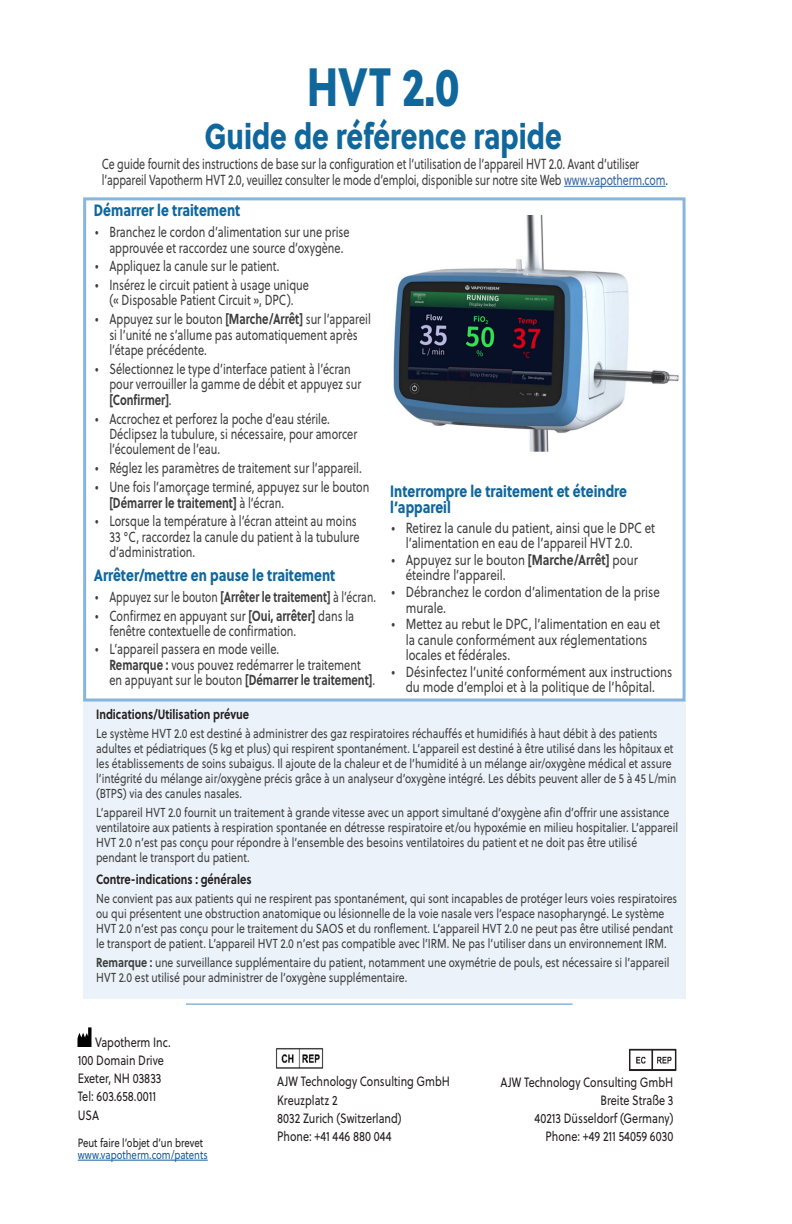
<style>
.page{position:relative;width:792px;height:1224px;background:#fff}
.page>*{position:absolute;margin:0;border:0;box-sizing:border-box;transform-origin:0 0}
.Vapotherm_Cover_titl{font:53.8px "Soleil Xb";color:#0f679c;scale:.8 1}
.Vapotherm_Cover_titl-2{font:35.8px "Soleil Xb";color:#0f679c;scale:.78 1}
.Bold_Body_Text-11_le{font:16.4px/16.4px "Soleil Xb";color:#0f679c;scale:.8 1}
.Table_text_9_5_pt_le{font:14.6px/15.4px "Soleil";color:#3e3e3f;scale:.75 1}
.Table_text_9_5_pt_le-2{font:14.6px/15.4px "Soleil";color:#3e3e3f;scale:.79 1}
.Table_text_9_5_pt_le-3{font:14.6px/16px "Soleil";color:#3e3e3f;scale:.73 1}
.Table_text_9_5_pt_le-4{font:14.6px "Soleil";color:#3e3e3f;scale:.72 1}
.Tiny_text_9_5pt_tigh{font:13.6px "Soleil";color:#231f20;scale:.8 1}
.Table_text_9_5_pt__n{font:700 13.4px "Soleil";color:#231f20;scale:.8 1}
.Table_text_9_5_pt__n-2{font:13px/15px "Soleil";color:#3e3e3f;scale:.8 1}
.Tiny_text_8pt_tight{font:12px "Soleil";color:#231f20;scale:.8 1}
.Tiny_text_8pt_tight-2{font:12px "Soleil";color:#175d9e;scale:.8 1}
.s1{color:#3667a4}
.s2{font-weight:700}
</style>
<div class="page">
<div style="left:83px;top:700px;width:603px;height:299px;background:#ecf2f9"></div>
<div style="left:83px;top:197px;width:603px;height:505px;border:3px solid #86b6de"></div>
<hr style="left:186px;top:1003px;width:387px;height:2px;background:#86b6de">
<hr style="left:564px;top:186px;width:102px;height:1px;background:#3667a4">
<hr style="left:78px;top:1160px;width:130px;height:1px;background:#175d9e">
<img style="left:78px;top:1027px;width:14px;height:20px">
<img style="left:275px;top:1048px;width:49px;height:21px">
<img style="left:629px;top:1048px;width:48px;height:23px">
<img style="left:393px;top:215px;width:286px;height:236px">
<p class="Vapotherm_Cover_titl" style="left:307px;top:44px;width:193px">HVT 2.0</p>
<p class="Vapotherm_Cover_titl-2" style="left:205px;top:108px;width:459px">Guide de référence rapide</p>
<p class="Table_text_9_5_pt_le-3" style="left:102px;top:155px;width:777px">Ce guide fournit des instructions de base sur la configuration et l’utilisation de l’appareil HVT 2.0. Avant d’utiliser l’appareil Vapotherm HVT 2.0, veuillez consulter le mode d’emploi, disponible sur notre site Web <span class="s1">www.vapotherm.com</span>.</p>
<p class="Bold_Body_Text-11_le" style="left:94px;top:201px;width:185px">Démarrer le traitement</p>
<p class="Table_text_9_5_pt_le" style="left:95px;top:224px;width:341px;text-align:center">• Branchez le cordon d’alimentation sur une prise approuvée et raccordez une source d’oxygène.</p>
<p class="Table_text_9_5_pt_le" style="left:95px;top:258px;width:248px">• Appliquez la canule sur le patient.</p>
<p class="Table_text_9_5_pt_le" style="left:95px;top:277px;width:287px;text-align:center">• Insérez le circuit patient à usage unique (« Disposable Patient Circuit », DPC).</p>
<p class="Table_text_9_5_pt_le" style="left:109px;top:311px;width:350px;text-indent:-14px">• Appuyez sur le bouton <span class="s2">[Marche/Arrêt]</span> sur l’appareil si l’unité ne s’allume pas automatiquement après l’étape précédente.</p>
<p class="Table_text_9_5_pt_le" style="left:109px;top:361px;width:337px;text-indent:-14px">• Sélectionnez le type d’interface patient à l’écran pour verrouiller la gamme de débit et appuyez sur <span class="s2">[Confirmer]</span>.</p>
<p class="Table_text_9_5_pt_le" style="left:109px;top:410px;width:332px;text-indent:-14px">• Accrochez et perforez la poche d’eau stérile.<br>Déclipsez la tubulure, si nécessaire, pour amorcer l’écoulement de l’eau.</p>
<p class="Table_text_9_5_pt_le" style="left:95px;top:460px;width:357px">• Réglez les paramètres de traitement sur l’appareil.</p>
<p class="Table_text_9_5_pt_le" style="left:109px;top:479px;width:348px;text-indent:-14px">• Une fois l’amorçage terminé, appuyez sur le bouton <span class="s2">[Démarrer le traitement]</span> à l’écran.</p>
<p class="Table_text_9_5_pt_le" style="left:109px;top:513px;width:335px;text-indent:-14px">• Lorsque la température à l’écran atteint au moins<br>33 °C, raccordez la canule du patient à la tubulure d’administration.</p>
<p class="Bold_Body_Text-11_le" style="left:94px;top:566px;width:303px">Arrêter/mettre en pause le traitement</p>
<p class="Table_text_9_5_pt_le-4" style="left:95px;top:586px;width:392px">• Appuyez sur le bouton <span class="s2">[Arrêter le traitement]</span> à l’écran.</p>
<p class="Table_text_9_5_pt_le" style="left:109px;top:607px;width:328px;text-indent:-14px">• Confirmez en appuyant sur <span class="s2">[Oui, arrêter]</span> dans la fenêtre contextuelle de confirmation.</p>
<p class="Table_text_9_5_pt_le" style="left:109px;top:641px;width:356px;text-indent:-14px">• L’appareil passera en mode veille.<br><span class="s2">Remarque :</span> vous pouvez redémarrer le traitement en appuyant sur le bouton <span class="s2">[Démarrer le traitement]</span>.</p>
<p class="Bold_Body_Text-11_le" style="left:390px;top:482px;width:298px">Interrompre le traitement et éteindre l’appareil</p>
<p class="Table_text_9_5_pt_le-2" style="left:391px;top:519px;width:335px;text-align:center">• Retirez la canule du patient, ainsi que le DPC et l’alimentation en eau de l’appareil HVT 2.0.</p>
<p class="Table_text_9_5_pt_le-2" style="left:406px;top:552px;width:295px;text-indent:-14px">• Appuyez sur le bouton <span class="s2">[Marche/Arrêt]</span> pour éteindre l’appareil.</p>
<p class="Table_text_9_5_pt_le-2" style="left:406px;top:584px;width:323px;text-indent:-14px">• Débranchez le cordon d’alimentation de la prise murale.</p>
<p class="Table_text_9_5_pt_le-2" style="left:406px;top:616px;width:324px;text-indent:-14px">• Mettez au rebut le DPC, l’alimentation en eau et la canule conformément aux réglementations locales et fédérales.</p>
<p class="Table_text_9_5_pt_le-2" style="left:391px;top:664px;width:357px;text-align:center">• Désinfectez l’unité conformément aux instructions du mode d’emploi et à la politique de l’hôpital.</p>
<p class="Table_text_9_5_pt__n" style="left:96px;top:704px;width:193px">Indications/Utilisation prévue</p>
<p class="Table_text_9_5_pt__n-2" style="left:96px;top:726px;width:727px">Le système HVT 2.0 est destiné à administrer des gaz respiratoires réchauffés et humidifiés à haut débit à des patients adultes et pédiatriques (5 kg et plus) qui respirent spontanément. L’appareil est destiné à être utilisé dans les hôpitaux et les établissements de soins subaigus. Il ajoute de la chaleur et de l’humidité à un mélange air/oxygène médical et assure l’intégrité du mélange air/oxygène précis grâce à un analyseur d’oxygène intégré. Les débits peuvent aller de 5 à 45 L/min (BTPS) via des canules nasales.</p>
<p class="Table_text_9_5_pt__n-2" style="left:96px;top:805px;width:729px">L’appareil HVT 2.0 fournit un traitement à grande vitesse avec un apport simultané d’oxygène afin d’offrir une assistance ventilatoire aux patients à respiration spontanée en détresse respiratoire et/ou hypoxémie en milieu hospitalier. L’appareil HVT 2.0 n’est pas conçu pour répondre à l’ensemble des besoins ventilatoires du patient et ne doit pas être utilisé pendant le transport du patient.</p>
<p class="Table_text_9_5_pt__n" style="left:96px;top:869px;width:196px">Contre-indications : générales</p>
<p class="Table_text_9_5_pt__n-2" style="left:96px;top:891px;width:728px">Ne convient pas aux patients qui ne respirent pas spontanément, qui sont incapables de protéger leurs voies respiratoires ou qui présentent une obstruction anatomique ou lésionnelle de la voie nasale vers l’espace nasopharyngé. Le système HVT 2.0 n’est pas conçu pour le traitement du SAOS et du ronflement. L’appareil HVT 2.0 ne peut pas être utilisé pendant le transport de patient. L’appareil HVT 2.0 n’est pas compatible avec l’IRM. Ne pas l’utiliser dans un environnement IRM.</p>
<p class="Table_text_9_5_pt__n-2" style="left:96px;top:955px;width:718px"><span class="s2">Remarque :</span> une surveillance supplémentaire du patient, notamment une oxymétrie de pouls, est nécessaire si l’appareil<br>HVT 2.0 est utilisé pour administrer de l’oxygène supplémentaire.</p>
<p class="Tiny_text_9_5pt_tigh" style="left:95px;top:1032px;width:96px">Vapotherm Inc.</p>
<p class="Tiny_text_9_5pt_tigh" style="left:78px;top:1050px;width:109px">100 Domain Drive</p>
<p class="Tiny_text_9_5pt_tigh" style="left:78px;top:1069px;width:106px">Exeter, NH 03833</p>
<p class="Tiny_text_9_5pt_tigh" style="left:78px;top:1087px;width:99px">Tel: 603.658.0011</p>
<p class="Tiny_text_9_5pt_tigh" style="left:78px;top:1105px;width:28px">USA</p>
<p class="Tiny_text_8pt_tight" style="left:78px;top:1134px;width:158px">Peut faire l’objet d’un brevet</p>
<p class="Tiny_text_8pt_tight-2" style="left:78px;top:1146px;width:164px">www.vapotherm.com/patents</p>
<p class="Tiny_text_9_5pt_tigh" style="left:277px;top:1072px;width:218px">AJW Technology Consulting GmbH</p>
<p class="Tiny_text_9_5pt_tigh" style="left:277px;top:1090px;width:77px">Kreuzplatz 2</p>
<p class="Tiny_text_9_5pt_tigh" style="left:277px;top:1108px;width:157px">8032 Zurich (Switzerland)</p>
<p class="Tiny_text_9_5pt_tigh" style="left:277px;top:1126px;width:145px">Phone: +41 446 880 044</p>
<p class="Tiny_text_9_5pt_tigh" style="left:501px;top:1072px;width:218px">AJW Technology Consulting GmbH</p>
<p class="Tiny_text_9_5pt_tigh" style="left:600px;top:1090px;width:93px">Breite Straße 3</p>
<p class="Tiny_text_9_5pt_tigh" style="left:535px;top:1108px;width:175px">40213 Düsseldorf (Germany)</p>
<p class="Tiny_text_9_5pt_tigh" style="left:546px;top:1127px;width:161px">Phone: +49 211 54059 6030</p>
</div>
